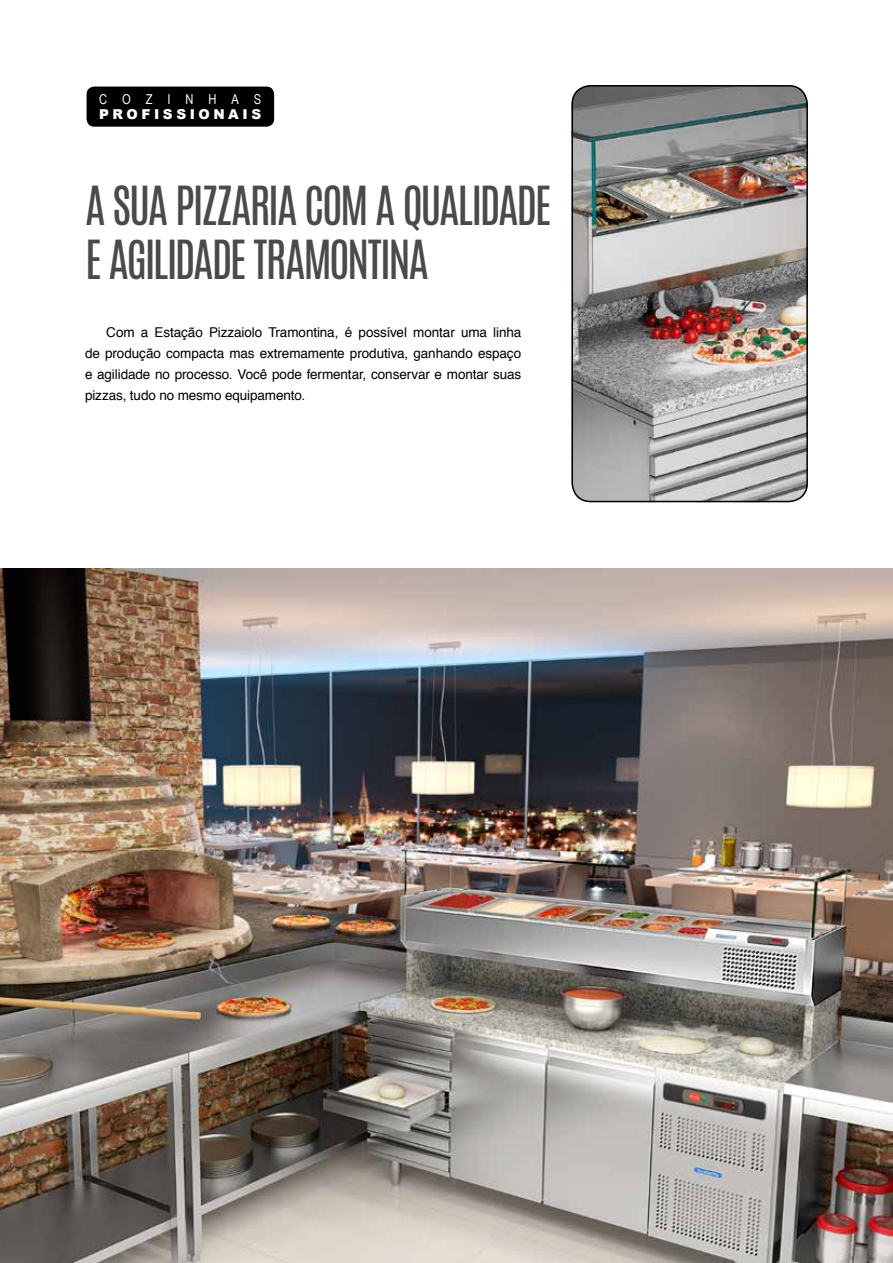
<style>
.page{position:relative;width:893px;height:1263px;background:#fff}
.page>*{position:absolute;margin:0;border:0;box-sizing:border-box;transform-origin:0 0}
.t1{font:45px/54px "Antonio";letter-spacing:-.055em;color:#4a4a49}
.t2{font:900 13.65px "Arial";letter-spacing:.26em;color:#fff}
.t3{font:13.65px "Arial Narrow";letter-spacing:1.09em;color:#fff}
.t4{font:13.5px/21px "Helvetica";letter-spacing:-.005em;color:#000;text-align:justify}
</style>
<div class="page">
<div style="left:86px;top:86px;width:189px;height:41px;background:#000;border-radius:9px"></div>
<div style="left:85px;top:85px;width:191px;height:43px;border:2px solid #fff;border-radius:9px"></div>
<img style="left:0;top:568px;width:893px;height:695px">
<img style="left:574px;top:85px;width:234px;height:417px">
<div style="left:571px;top:85px;width:237px;height:417px;border:2px solid #000;border-radius:19px"></div>
<p class="t3" style="left:99px;top:90px;width:163px">COZINHAS</p>
<p class="t2" style="left:99px;top:104px;width:163px">PROFISSIONAIS</p>
<h1 class="t1" style="left:85px;top:179px;width:468px">A SUA PIZZARIA COM A QUALIDADE<br>E AGILIDADE TRAMONTINA</h1>
<p class="t4" style="left:85px;top:322px;width:438px;text-indent:21px">Com a Estação Pizzaiolo Tramontina, é possível montar uma linha de produção compacta mas extremamente produtiva, ganhando espaço e agilidade no processo. Você pode fermentar, conservar e montar suas pizzas, tudo no mesmo equipamento.</p>
</div>
